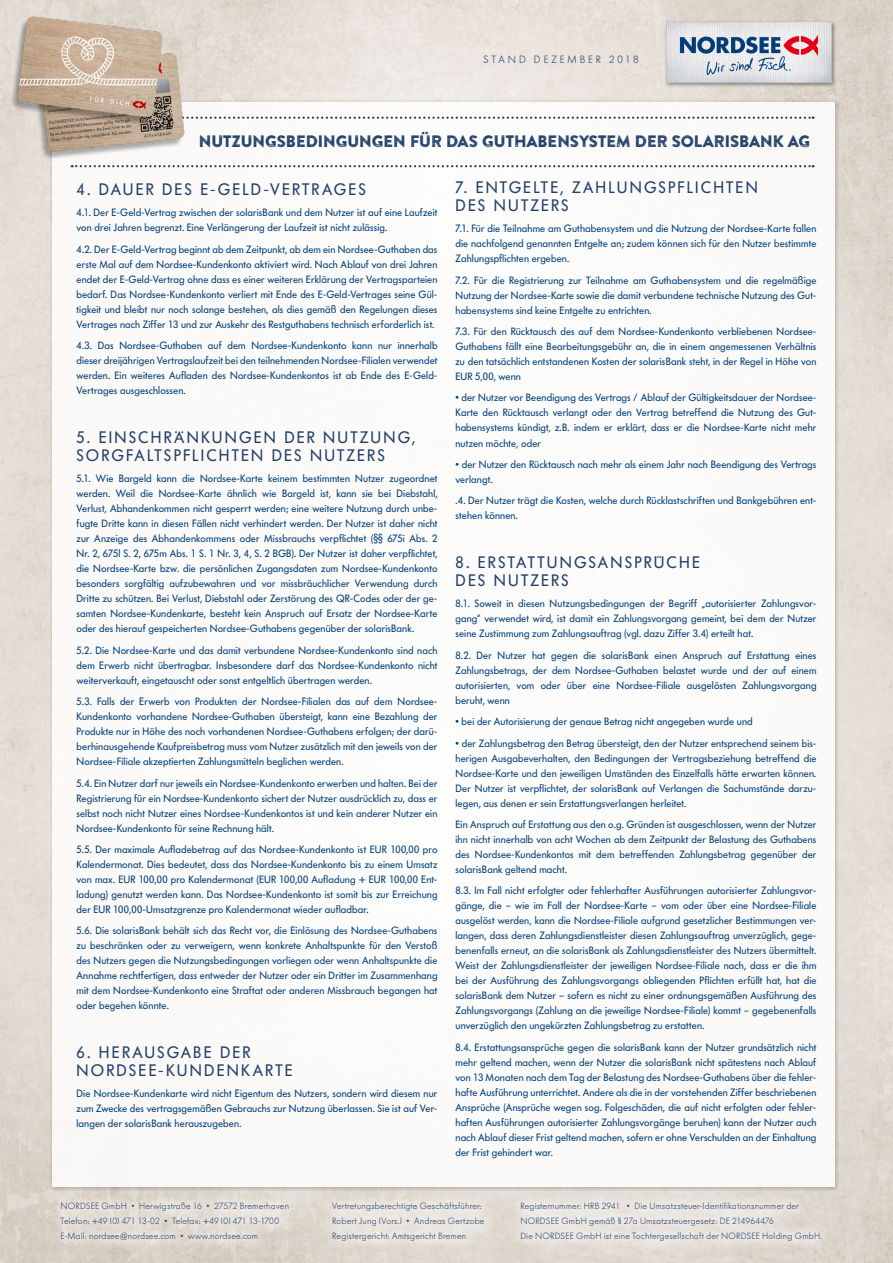
<style>
.page{position:relative;width:893px;height:1263px;background:#fff}
.page>*{position:absolute;margin:0;border:0;box-sizing:border-box;transform-origin:0 0}
.t1{font:16.5px/18px "Futura BQ";letter-spacing:.13em;color:#23406a}
.t2{font:16.5px "Brandon Printed Two";letter-spacing:-.04em;color:#23406a}
.t3{font:10.5px/15px "Futura BQ";letter-spacing:.015em;color:#003e77;text-align:justify}
.t4{font:300 10.5px "Futura BQ";letter-spacing:.275em;color:#23406a}
.t5{font:300 9px/15px "Futura BQ";letter-spacing:.02em;color:#23406a}
</style>
<div class="page">
<img style="left:0;top:0;width:893px;height:1263px">
<div style="left:50px;top:1191px;width:250px;height:61px;background:#fff;opacity:.7"></div>
<div style="left:510px;top:1192px;width:323px;height:60px;background:#fff;opacity:.7"></div>
<div style="left:321px;top:1192px;width:174px;height:60px;background:#fff;opacity:.7"></div>
<div style="left:53px;top:102px;width:782px;height:1085px;background:#fff"></div>
<div style="left:664px;top:20px;width:172px;height:67px;background:#000;opacity:.45"></div>
<img style="left:666px;top:22px;width:166px;height:61px">
<svg style="left:200px;top:165px;width:614px;height:2px"></svg>
<svg style="left:200px;top:117px;width:614px;height:2px"></svg>
<img style="left:0;top:0;width:199px;height:190px">
<p class="t4" style="left:483px;top:54px;width:157px">STAND DEZEMBER 2018</p>
<h1 class="t2" style="left:198px;top:131px;width:613px">NUTZUNGSBEDINGUNGEN FÜR DAS GUTHABENSYSTEM DER SOLARISBANK AG</h1>
<h1 class="t1" style="left:77px;top:180px;width:291px">4. DAUER DES E-GELD-VERTRAGES</h1>
<p class="t3" style="left:77px;top:205px;width:362px">4.1. Der E-Geld-Vertrag zwischen der solarisBank und dem Nutzer ist auf eine Laufzeit von drei Jahren begrenzt. Eine Verlängerung der Laufzeit ist nicht zulässig.</p>
<p class="t3" style="left:77px;top:242px;width:362px">4.2. Der E-Geld-Vertrag beginnt ab dem Zeitpunkt, ab dem ein Nordsee-Guthaben das erste Mal auf dem Nordsee-Kundenkonto aktiviert wird. Nach Ablauf von drei Jahren endet der E-Geld-Vertrag ohne dass es einer weiteren Erklärung der Vertragsparteien bedarf. Das Nordsee-Kundenkonto verliert mit Ende des E-Geld-Vertrages seine Gül&shy;tigkeit und bleibt nur noch solange bestehen, als dies gemäß den Regelungen dieses Vertrages nach Ziffer 13 und zur Auskehr des Restguthabens technisch erforderlich ist.</p>
<p class="t3" style="left:77px;top:338px;width:362px">4.3. Das Nordsee-Guthaben auf dem Nordsee-Kundenkonto kann nur innerhalb dieser dreijährigen Vertragslaufzeit bei den teilnehmenden Nordsee-Filialen verwendet werden. Ein weiteres Aufladen des Nordsee-Kundenkontos ist ab Ende des E-Geld-Vertrages ausgeschlossen.</p>
<h1 class="t1" style="left:77px;top:428px;width:340px">5. EINSCHRÄNKUNGEN DER NUTZUNG,<br>SORGFALTSPFLICHTEN DES NUTZERS</h1>
<p class="t3" style="left:77px;top:471px;width:362px">5.1. Wie Bargeld kann die Nordsee-Karte keinem bestimmten Nutzer zugeordnet werden. Weil die Nordsee-Karte ähnlich wie Bargeld ist, kann sie bei Diebstahl, Verlust, Abhandenkommen nicht gesperrt werden; eine weitere Nutzung durch unbe&shy;fugte Dritte kann in diesen Fällen nicht verhindert werden. Der Nutzer ist daher nicht zur Anzeige des Abhandenkommens oder Missbrauchs verpflichtet (§§ 675i Abs. 2<br>Nr. 2, 675l S. 2, 675m Abs. 1 S. 1 Nr. 3, 4, S. 2 BGB). Der Nutzer ist daher verpflichtet, die Nordsee-Karte bzw. die persönlichen Zugangsdaten zum Nordsee-Kundenkonto besonders sorgfältig aufzubewahren und vor missbräuchlicher Verwendung durch Dritte zu schützen. Bei Verlust, Diebstahl oder Zerstörung des QR-Codes oder der ge&shy;samten Nordsee-Kundenkarte, besteht kein Anspruch auf Ersatz der Nordsee-Karte oder des hierauf gespeicherten Nordsee-Guthabens gegenüber der solarisBank.</p>
<p class="t3" style="left:77px;top:643px;width:362px">5.2. Die Nordsee-Karte und das damit verbundene Nordsee-Kundenkonto sind nach dem Erwerb nicht übertragbar. Insbesondere darf das Nordsee-Kundenkonto nicht weiterverkauft, eingetauscht oder sonst entgeltlich übertragen werden.</p>
<p class="t3" style="left:77px;top:694px;width:362px">5.3. Falls der Erwerb von Produkten der Nordsee-Filialen das auf dem Nordsee-Kundenkonto vorhandene Nordsee-Guthaben übersteigt, kann eine Bezahlung der Produkte nur in Höhe des noch vorhandenen Nordsee-Guthabens erfolgen; der darü&shy;berhinausgehende Kaufpreisbetrag muss vom Nutzer zusätzlich mit den jeweils von der Nordsee-Filiale akzeptierten Zahlungsmitteln beglichen werden.</p>
<p class="t3" style="left:77px;top:775px;width:362px">5.4. Ein Nutzer darf nur jeweils ein Nordsee-Kundenkonto erwerben und halten. Bei der Registrierung für ein Nordsee-Kundenkonto sichert der Nutzer ausdrücklich zu, dass er selbst noch nicht Nutzer eines Nordsee-Kundenkontos ist und kein anderer Nutzer ein Nordsee-Kundenkonto für seine Rechnung hält.</p>
<p class="t3" style="left:77px;top:842px;width:362px">5.5. Der maximale Aufladebetrag auf das Nordsee-Kundenkonto ist EUR 100,00 pro Kalendermonat. Dies bedeutet, dass das Nordsee-Kundenkonto bis zu einem Umsatz von max. EUR 100,00 pro Kalendermonat (EUR 100,00 Aufladung + EUR 100,00 Ent&shy;ladung) genutzt werden kann. Das Nordsee-Kundenkonto ist somit bis zur Erreichung der EUR 100,00-Umsatzgrenze pro Kalendermonat wieder aufladbar.</p>
<p class="t3" style="left:77px;top:923px;width:362px">5.6. Die solarisBank behält sich das Recht vor, die Einlösung des Nordsee-Guthabens zu beschränken oder zu verweigern, wenn konkrete Anhaltspunkte für den Verstoß des Nutzers gegen die Nutzungsbedingungen vorliegen oder wenn Anhaltspunkte die Annahme rechtfertigen, dass entweder der Nutzer oder ein Dritter im Zusammenhang mit dem Nordsee-Kundenkonto eine Straftat oder anderen Missbrauch begangen hat oder begehen könnte.</p>
<h1 class="t1" style="left:77px;top:1043px;width:218px">6. HERAUSGABE DER<br>NORDSEE-KUNDENKARTE</h1>
<p class="t3" style="left:77px;top:1086px;width:362px">Die Nordsee-Kundenkarte wird nicht Eigentum des Nutzers, sondern wird diesem nur zum Zwecke des vertragsgemäßen Gebrauchs zur Nutzung überlassen. Sie ist auf Ver&shy;langen der solarisBank herauszugeben.</p>
<h1 class="t1" style="left:455px;top:178px;width:304px">7. ENTGELTE, ZAHLUNGSPFLICHTEN<br>DES NUTZERS</h1>
<p class="t3" style="left:455px;top:221px;width:362px">7.1. Für die Teilnahme am Guthabensystem und die Nutzung der Nordsee-Karte fallen die nachfolgend genannten Entgelte an; zudem können sich für den Nutzer bestimmte Zahlungspflichten ergeben.</p>
<p class="t3" style="left:455px;top:273px;width:362px">7.2. Für die Registrierung zur Teilnahme am Guthabensystem und die regelmäßige Nutzung der Nordsee-Karte sowie die damit verbundene technische Nutzung des Gut&shy;habensystems sind keine Entgelte zu entrichten.</p>
<p class="t3" style="left:455px;top:324px;width:362px">7.3. Für den Rücktausch des auf dem Nordsee-Kundenkonto verbliebenen Nordsee-Guthabens fällt eine Bearbeitungsgebühr an, die in einem angemessenen Verhältnis zu den tatsächlich entstandenen Kosten der solarisBank steht, in der Regel in Höhe von EUR 5,00, wenn</p>
<p class="t3" style="left:455px;top:390px;width:362px">• der Nutzer vor Beendigung des Vertrags / Ablauf der Gültigkeitsdauer der Nordsee-Karte den Rücktausch verlangt oder den Vertrag betreffend die Nutzung des Gut&shy;habensystems kündigt, z.B. indem er erklärt, dass er die Nordsee-Karte nicht mehr nutzen möchte, oder</p>
<p class="t3" style="left:455px;top:457px;width:362px">• der Nutzer den Rücktausch nach mehr als einem Jahr nach Beendigung des Vertrags verlangt.</p>
<p class="t3" style="left:455px;top:493px;width:362px">.4. Der Nutzer trägt die Kosten, welche durch Rücklastschriften und Bankgebühren ent&shy;stehen können.</p>
<h1 class="t1" style="left:455px;top:553px;width:246px">8. ERSTATTUNGSANSPRÜCHE<br>DES NUTZERS</h1>
<p class="t3" style="left:455px;top:596px;width:362px">8.1. Soweit in diesen Nutzungsbedingungen der Begriff „autorisierter Zahlungsvor&shy;gang“ verwendet wird, ist damit ein Zahlungsvorgang gemeint, bei dem der Nutzer seine Zustimmung zum Zahlungsauftrag (vgl. dazu Ziffer 3.4) erteilt hat.</p>
<p class="t3" style="left:455px;top:648px;width:362px">8.2. Der Nutzer hat gegen die solarisBank einen Anspruch auf Erstattung eines Zahlungsbetrags, der dem Nordsee-Guthaben belastet wurde und der auf einem autorisierten, vom oder über eine Nordsee-Filiale ausgelösten Zahlungsvorgang beruht, wenn</p>
<p class="t3" style="left:455px;top:714px;width:299px">• bei der Autorisierung der genaue Betrag nicht angegeben wurde und</p>
<p class="t3" style="left:455px;top:735px;width:362px">• der Zahlungsbetrag den Betrag übersteigt, den der Nutzer entsprechend seinem bis&shy;herigen Ausgabeverhalten, den Bedingungen der Vertragsbeziehung betreffend die Nordsee-Karte und den jeweiligen Umständen des Einzelfalls hätte erwarten können.<br>Der Nutzer ist verpflichtet, der solarisBank auf Verlangen die Sachumstände darzu&shy;legen, aus denen er sein Erstattungsverlangen herleitet.</p>
<p class="t3" style="left:455px;top:817px;width:362px">Ein Anspruch auf Erstattung aus den o.g. Gründen ist ausgeschlossen, wenn der Nutzer ihn nicht innerhalb von acht Wochen ab dem Zeitpunkt der Belastung des Guthabens des Nordsee-Kundenkontos mit dem betreffenden Zahlungsbetrag gegenüber der solarisBank geltend macht.</p>
<p class="t3" style="left:455px;top:883px;width:362px">8.3. Im Fall nicht erfolgter oder fehlerhafter Ausführungen autorisierter Zahlungsvor&shy;gänge, die – wie im Fall der Nordsee-Karte – vom oder über eine Nordsee-Filiale ausgelöst werden, kann die Nordsee-Filiale aufgrund gesetzlicher Bestimmungen ver&shy;langen, dass deren Zahlungsdienstleister diesen Zahlungsauftrag unverzüglich, gege&shy;benenfalls erneut, an die solarisBank als Zahlungsdienstleister des Nutzers übermittelt.<br>Weist der Zahlungsdienstleister der jeweiligen Nordsee-Filiale nach, dass er die ihm bei der Ausführung des Zahlungsvorgangs obliegenden Pflichten erfüllt hat, hat die solarisBank dem Nutzer – sofern es nicht zu einer ordnungsgemäßen Ausführung des Zahlungsvorgangs (Zahlung an die jeweilige Nordsee-Filiale) kommt – gegebenenfalls unverzüglich den ungekürzten Zahlungsbetrag zu erstatten.</p>
<p class="t3" style="left:455px;top:1040px;width:362px">8.4. Erstattungsansprüche gegen die solarisBank kann der Nutzer grundsätzlich nicht mehr geltend machen, wenn der Nutzer die solarisBank nicht spätestens nach Ablauf von 13 Monaten nach dem Tag der Belastung des Nordsee-Guthabens über die fehler&shy;hafte Ausführung unterrichtet. Andere als die in der vorstehenden Ziffer beschriebenen Ansprüche (Ansprüche wegen sog. Folgeschäden, die auf nicht erfolgten oder fehler&shy;haften Ausführungen autorisierter Zahlungsvorgänge beruhen) kann der Nutzer auch nach Ablauf dieser Frist geltend machen, sofern er ohne Verschulden an der Einhaltung der Frist gehindert war.</p>
<p class="t5" style="left:60px;top:1199px;width:230px">NORDSEE GmbH • Herwigstraße 16 • 27572 Bremerhaven<br>Telefon: +49 (0) 471 13-02 • Telefax: +49 (0) 471 13-1700<br>E-Mail: nordsee@nordsee.com • www.nordsee.com</p>
<p class="t5" style="left:520px;top:1199px;width:304px">Registernummer: HRB 2941 • Die Umsatzsteuer-Identifikationsnummer der<br>NORDSEE GmbH gemäß § 27a Umsatzsteuergesetz: DE 214964476<br>Die NORDSEE GmbH ist eine Tochtergesellschaft der NORDSEE Holding GmbH.</p>
<p class="t5" style="left:332px;top:1199px;width:154px">Vertretungsberechtigte Geschäftsführer:<br>Robert Jung (Vors.) • Andreas Gertzobe<br>Registergericht: Amtsgericht Bremen</p>
</div>
